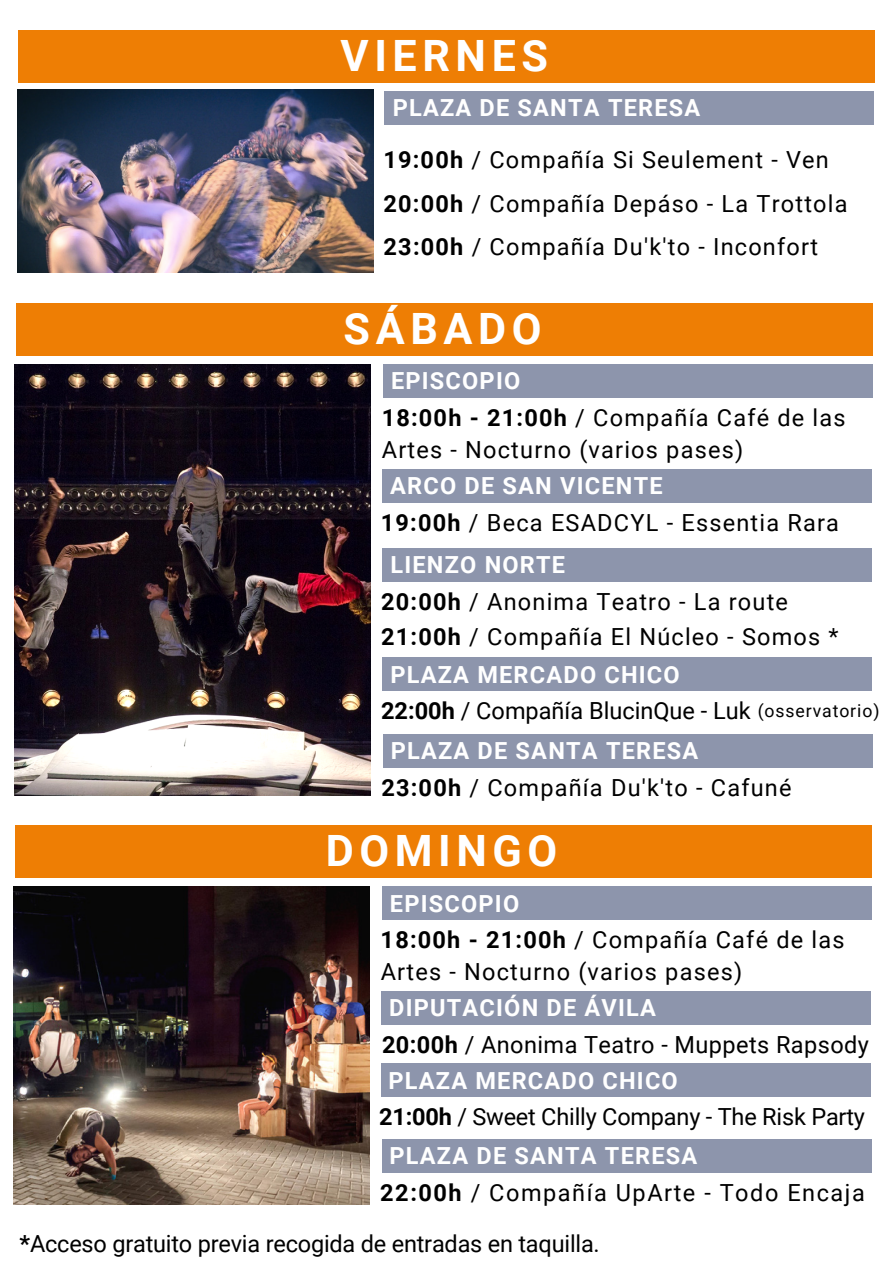
<style>
.page{position:relative;width:893px;height:1276px;background:#fff}
.page>*{position:absolute;margin:0;border:0;box-sizing:border-box;transform-origin:0 0}
.t1{font:700 43.2px "Roboto";letter-spacing:.13em;color:#fff}
.t2{font:23.4px/36.6px "Roboto";letter-spacing:.05em;color:#000}
.t3{font:23.4px/36.6px "Roboto";letter-spacing:-.01em;color:#000}
.t4{font:23.4px/36.6px "Roboto";letter-spacing:.02em;color:#000}
.t5{font:23.4px/36.6px "Roboto";color:#000}
.t6{font:700 23.4px "Roboto";letter-spacing:.05em;color:#fff}
.t7{font:17.7px "Roboto";letter-spacing:.05em;color:#000}
.s1{font-weight:700}
.s2{font-weight:700;color:#fff}
</style>
<div class="page">
<div style="left:18px;top:30px;width:856px;height:53px;background:#ee7e04"></div>
<img style="left:18px;top:90px;width:355px;height:183px">
<div style="left:384px;top:91px;width:489px;height:33px;background:#8d95ac"></div>
<div style="left:16px;top:303px;width:856px;height:53px;background:#ee7e04"></div>
<img style="left:15px;top:365px;width:355px;height:430px">
<div style="left:382px;top:469px;width:490px;height:33px;background:#8d95ac"></div>
<div style="left:382px;top:548px;width:490px;height:34px;background:#8d95ac"></div>
<div style="left:382px;top:658px;width:490px;height:33px;background:#8d95ac"></div>
<div style="left:383px;top:734px;width:490px;height:33px;background:#8d95ac"></div>
<div style="left:383px;top:364px;width:490px;height:34px;background:#8d95ac"></div>
<div style="left:15px;top:825px;width:856px;height:53px;background:#ee7e04"></div>
<img style="left:14px;top:886px;width:355px;height:318px">
<div style="left:381px;top:991px;width:490px;height:33px;background:#8d95ac"></div>
<div style="left:382px;top:886px;width:490px;height:33px;background:#8d95ac"></div>
<div style="left:380px;top:1063px;width:490px;height:33px;background:#8d95ac"></div>
<div style="left:382px;top:1139px;width:489px;height:33px;background:#8d95ac"></div>
<p class="t1" style="left:341px;top:25px;width:209px">VIERNES</p>
<p class="t6" style="left:393px;top:92px;width:309px">PLAZA DE SANTA TERESA</p>
<p class="t2" style="left:383px;top:138px;width:466px;line-height:42.9px"><span class="s1">19:00h</span> / Compañía Si Seulement - Ven<br><span class="s1">20:00h</span> / Compañía Depáso - La Trottola<br><span class="s1">23:00h</span> / Compañía Du'k'to - Inconfort</p>
<p class="t1" style="left:343px;top:298px;width:200px">SÁBADO</p>
<p class="t2" style="left:382px;top:362px;width:465px;text-indent:9px"><span class="s2">EPISCOPIO<br></span><span class="s1">18:00h - 21:00h</span> / Compañía Café de las</p>
<p class="t2" style="left:382px;top:431px;width:363px">Artes - Nocturno (varios pases)</p>
<p class="t2" style="left:381px;top:466px;width:460px;text-indent:9px"><span class="s2">ARCO DE SAN VICENTE<br></span><span class="s1">19:00h</span> / Beca ESADCYL - Essentia Rara</p>
<p class="t2" style="left:381px;top:546px;width:459px;text-indent:9px"><span class="s2">LIENZO NORTE<br></span><span class="s1">20:00h</span> / Anonima Teatro - La route<br><span class="s1">21:00h</span> / Compañía El Núcleo - Somos *</p>
<p class="t5" style="left:381px;top:655px;width:371px;text-indent:9px"><span class="s2">PLAZA MERCADO CHICO<br></span><span class="s1">22:00h</span> / Compañía BlucinQue - Luk</p>
<p class="t2" style="left:381px;top:731px;width:412px;text-indent:9px"><span class="s2">PLAZA DE SANTA TERESA<br></span><span class="s1">23:00h</span> / Compañía Du'k'to - Cafuné</p>
<p class="t7" style="left:758px;top:698px;width:123px">(osservatorio)</p>
<p class="t1" style="left:326px;top:820px;width:233px">DOMINGO</p>
<p class="t2" style="left:381px;top:884px;width:465px;text-indent:9px"><span class="s2">EPISCOPIO<br></span><span class="s1">18:00h - 21:00h</span> / Compañía Café de las</p>
<p class="t2" style="left:381px;top:953px;width:363px">Artes - Nocturno (varios pases)</p>
<p class="t4" style="left:382px;top:988px;width:488px;text-indent:7px"><span class="s2">DIPUTACIÓN DE ÁVILA<br></span><span class="s1">20:00h</span> / Anonima Teatro - Muppets Rapsody</p>
<p class="t3" style="left:379px;top:1061px;width:487px;text-indent:9px"><span class="s2">PLAZA MERCADO CHICO<br></span><span class="s1">21:00h</span> / Sweet Chilly Company - The Risk Party</p>
<p class="t2" style="left:380px;top:1136px;width:486px;text-indent:9px"><span class="s2">PLAZA DE SANTA TERESA<br></span><span class="s1">22:00h</span> / Compañía UpArte - Todo Encaja</p>
<p class="t3" style="left:20px;top:1224px;width:582px"><span class="s1">*</span>Acceso gratuito previa recogida de entradas en taquilla.</p>
</div>
